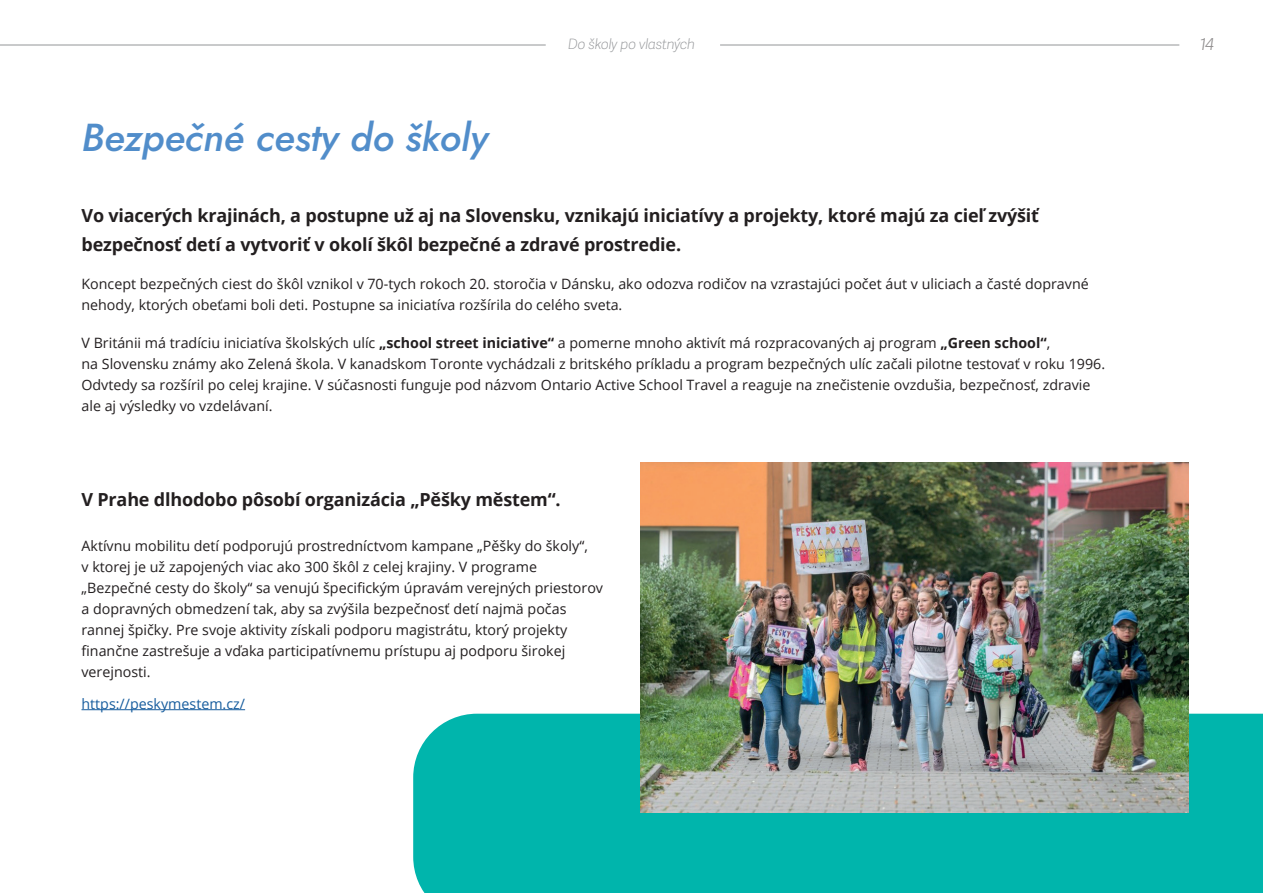
<style>
.page{position:relative;width:1263px;height:893px;background:#fff}
.page>*{position:absolute;margin:0;border:0;box-sizing:border-box;transform-origin:0 0}
.t1{font:italic 500 39px "Jost";color:#518dca}
.Zvyrazeny{font:700 18px/28.5px "Open Sans";letter-spacing:-.01em;color:#231f20}
.t2{font:italic 300 16.5px "Adelle Sans";color:#231f20}
.t3{font:14.25px/21px "Open Sans";color:#231f20}
.t4{font:14.25px "Open Sans";color:#175d9e}
.t5{font:italic 100 14.25px "Adelle Sans";letter-spacing:-.03em;color:#939598}
.s1{font-weight:700}
</style>
<div class="page">
<hr style="left:0;top:45px;width:546px;height:1px;background:#939598">
<hr style="left:720px;top:45px;width:459px;height:1px;background:#939598">
<div style="left:413px;top:714px;width:850px;height:179px;background:#00b5ac"></div>
<img style="left:640px;top:462px;width:548px;height:350px">
<hr style="left:81px;top:709px;width:164px;height:1px;background:#175d9e">
<h2 class="t1" style="left:81px;top:111px;width:408px">Bezpečné cesty do školy</h2>
<p class="t5" style="left:568px;top:36px;width:129px">Do školy po vlastných</p>
<p class="t2" style="left:1199px;top:35px;width:16px">14</p>
<p class="Zvyrazeny" style="left:81px;top:201px;width:959px">Vo viacerých krajinách, a postupne už aj na Slovensku, vznikajú iniciatívy a projekty, ktoré majú za cieľ zvýšiť bezpečnosť detí a vytvoriť v okolí škôl bezpečné a zdravé prostredie.</p>
<p class="t3" style="left:81px;top:273px;width:1009px">Koncept bezpečných ciest do škôl vznikol v 70-tych rokoch 20. storočia v Dánsku, ako odozva rodičov na vzrastajúci počet áut v uliciach a časté dopravné nehody, ktorých obeťami boli deti. Postupne sa iniciatíva rozšírila do celého sveta.</p>
<p class="t3" style="left:81px;top:332px;width:1025px">V Británii má tradíciu iniciatíva školských ulíc <span class="s1">„school street iniciative“</span> a pomerne mnoho aktivít má rozpracovaných aj program <span class="s1">„Green school“</span>,<br>na Slovensku známy ako Zelená škola. V kanadskom Toronte vychádzali z britského príkladu a program bezpečných ulíc začali pilotne testovať v roku 1996.<br>Odvtedy sa rozšíril po celej krajine. V súčasnosti funguje pod názvom Ontario Active School Travel a reaguje na znečistenie ovzdušia, bezpečnosť, zdravie ale aj výsledky vo vzdelávaní.</p>
<p class="Zvyrazeny" style="left:81px;top:484px;width:481px">V Prahe dlhodobo pôsobí organizácia „Pěšky městem“.</p>
<p class="t3" style="left:81px;top:535px;width:523px">Aktívnu mobilitu detí podporujú prostredníctvom kampane „Pěšky do školy“,<br>v ktorej je už zapojených viac ako 300 škôl z celej krajiny. V programe „Bezpečné cesty do školy“ sa venujú špecifickým úpravám verejných priestorov a dopravných obmedzení tak, aby sa zvýšila bezpečnosť detí najmä počas rannej špičky. Pre svoje aktivity získali podporu magistrátu, ktorý projekty finančne zastrešuje a vďaka participatívnemu prístupu aj podporu širokej verejnosti.</p>
<p class="t4" style="left:81px;top:694px;width:165px">https://peskymestem.cz/</p>
</div>
